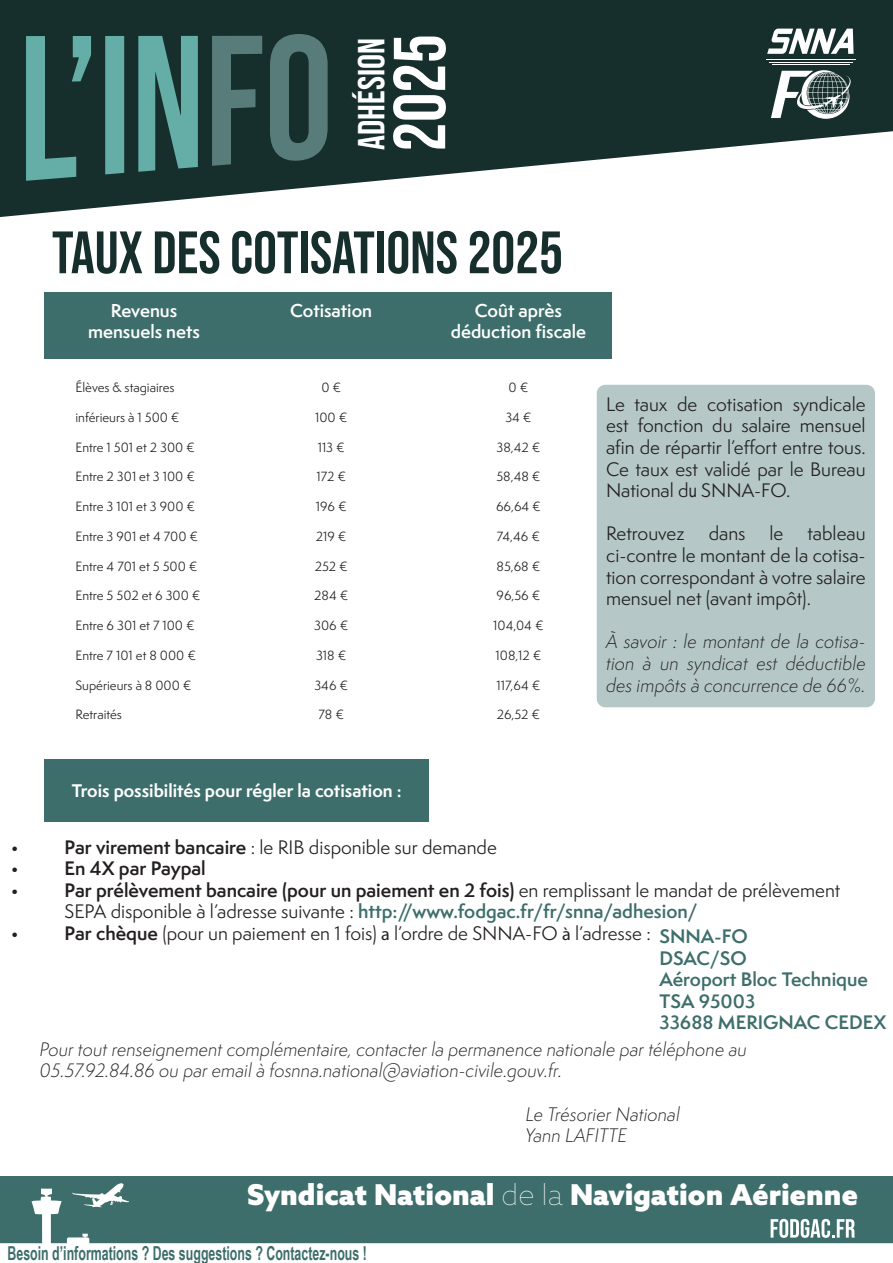
<style>
.page{position:relative;width:893px;height:1263px;background:#fff}
.page>*{position:absolute;margin:0;border:0;box-sizing:border-box;transform-origin:0 0}
.t1{font:73.35px "Bebas Neue";color:#fff}
.t2{font:59.7px "Bebas Neue";color:#162e2c}
.t3{font:37.5px "Bebas Neue";color:#fff}
.t4{font:900 28.8px "Azo Sans";color:#fff}
.t5{font:700 19.2px "Arial Narrow";color:#3d6e6b;scale:.79 1}
.t6{font:18px/21.6px "Semplicita Pro";color:#231f20;text-align:justify}
.t7{font:italic 300 18px/21.6px "Semplicita Pro";color:#231f20}
.t8{font:600 18px/21.6px "Semplicita Pro";color:#3d6e6b}
.t9{font:600 18px "Semplicita Pro";color:#231f20}
.t10{font:600 17.1px/20.5px "Semplicita Pro";color:#fff;text-align:center}
.t11{font:700 16.8px "Semplicita Pro";color:#fff}
.t12{font:12.45px "Semplicita Pro";color:#231f20}
.s1{font-family:"Arial Narrow"}
.s2{font-weight:600}
.s3{font-weight:600;color:#3d6e6b}
.s4{font-family:"Myriad Pro"}
.s5{font-weight:100}
</style>
<div class="page">
<div style="left:597px;top:385px;width:278px;height:322px;background:#b5c8c7;border-radius:9px"></div>
<svg style="left:0;top:0;width:893px;height:217px;fill:#162e2c"></svg>
<div style="left:0;top:1176px;width:893px;height:85px;background:#3d6e6b"></div>
<svg style="left:26px;top:36px;width:65px;height:145px;background:#376460"></svg>
<div style="left:105px;top:36px;width:19px;height:138px;background:#65aea8"></div>
<svg style="left:138px;top:36px;width:60px;height:136px;background:#4f8b87"></svg>
<svg style="left:212px;top:36px;width:50px;height:130px;background:#395754"></svg>
<svg style="left:270px;top:34px;width:58px;height:127px;background:#42625f"></svg>
<svg style="left:113px;top:1183px;width:11px;height:5px"></svg>
<svg style="left:0;top:1188px;width:893px;height:73px"></svg>
<svg style="left:771px;top:69px;width:80px;height:50px"></svg>
<svg style="left:767px;top:29px;width:87px;height:25px"></svg>
<hr style="left:766px;top:59px;width:90px;height:1px;background:#fff">
<hr style="left:769px;top:62px;width:84px;height:1px;background:#fff">
<hr style="left:772px;top:64px;width:77px;height:1px;background:#fff">
<svg style="left:771px;top:1219px;width:84px;height:19px"></svg>
<div style="left:44px;top:292px;width:567px;height:66px;background:#3d6e6b"></div>
<div style="left:44px;top:759px;width:384px;height:63px;background:#3d6e6b"></div>
<h3 class="t3" style="left:350px;top:150px;width:113px;rotate:-90deg">ADHÉSION</h3>
<h1 class="t1" style="left:378px;top:151px;width:119px;rotate:-90deg">2025</h1>
<h2 class="t2" style="left:52px;top:219px;width:513px">TAUX DES COTISATIONS 2025</h2>
<p class="t10" style="left:88px;top:300px;width:113px">Revenus mensuels nets</p>
<p class="t10" style="left:290px;top:300px;width:83px">Cotisation</p>
<p class="t10" style="left:451px;top:300px;width:137px">Coût après déduction fiscale</p>
<p class="t12" style="left:76px;top:379px;width:101px">Élèves &amp; stagiaires</p>
<p class="t12" style="left:76px;top:408px;width:106px">inférieurs à 1 500 €</p>
<p class="t12" style="left:76px;top:438px;width:121px">Entre 1 501 et 2 300 €</p>
<p class="t12" style="left:76px;top:468px;width:121px">Entre 2 301 et 3 100 €</p>
<p class="t12" style="left:76px;top:498px;width:121px">Entre 3 101 et 3 900 €</p>
<p class="t12" style="left:76px;top:527px;width:124px">Entre 3 901 et 4 700 €</p>
<p class="t12" style="left:76px;top:557px;width:123px">Entre 4 701 et 5 500 €</p>
<p class="t12" style="left:76px;top:587px;width:127px">Entre 5 502 et 6 300 €</p>
<p class="t12" style="left:76px;top:617px;width:121px">Entre 6 301 et 7 100 €</p>
<p class="t12" style="left:76px;top:646px;width:122px">Entre 7 101 et 8 000 €</p>
<p class="t12" style="left:76px;top:676px;width:117px">Supérieurs à 8 000 €</p>
<p class="t12" style="left:76px;top:706px;width:48px">Retraités</p>
<p class="t12" style="left:321px;top:379px;width:21px">0 €</p>
<p class="t12" style="left:315px;top:408px;width:34px">100 €</p>
<p class="t12" style="left:318px;top:438px;width:29px">113 €</p>
<p class="t12" style="left:316px;top:468px;width:31px">172 €</p>
<p class="t12" style="left:316px;top:498px;width:32px">196 €</p>
<p class="t12" style="left:316px;top:527px;width:32px">219 €</p>
<p class="t12" style="left:315px;top:557px;width:35px">252 €</p>
<p class="t12" style="left:314px;top:587px;width:36px">284 €</p>
<p class="t12" style="left:314px;top:617px;width:36px">306 €</p>
<p class="t12" style="left:316px;top:646px;width:32px">318 €</p>
<p class="t12" style="left:314px;top:676px;width:35px">346 €</p>
<p class="t12" style="left:318px;top:706px;width:27px">78 €</p>
<p class="t12" style="left:509px;top:379px;width:21px">0 €</p>
<p class="t12" style="left:505px;top:408px;width:28px">34 €</p>
<p class="t12" style="left:496px;top:438px;width:45px">38,42 €</p>
<p class="t12" style="left:496px;top:468px;width:46px">58,48 €</p>
<p class="t12" style="left:496px;top:498px;width:46px">66,64 €</p>
<p class="t12" style="left:497px;top:527px;width:45px">74,46 €</p>
<p class="t12" style="left:496px;top:557px;width:45px">85,68 €</p>
<p class="t12" style="left:497px;top:587px;width:45px">96,56 €</p>
<p class="t12" style="left:493px;top:617px;width:52px">104,04 €</p>
<p class="t12" style="left:496px;top:646px;width:47px">108,12 €</p>
<p class="t12" style="left:497px;top:676px;width:45px">117,64 €</p>
<p class="t12" style="left:497px;top:706px;width:45px">26,52 €</p>
<p class="t6" style="left:606px;top:393px;width:261px">Le taux de cotisation syndicale est fonction du salaire mensuel afin de répartir l’effort entre tous.<br>Ce taux est validé par le Bureau National d<span class="s1">u</span> SNNA-FO.</p>
<p class="t6" style="left:606px;top:523px;width:80px">Retrouvez</p>
<p class="t6" style="left:709px;top:523px;width:38px">dans</p>
<p class="t6" style="left:769px;top:523px;width:15px">le</p>
<p class="t6" style="left:606px;top:523px;width:261px;text-indent:201px">tableau ci-contre le montant de la cotisa&shy;tion correspondant à votre salaire mensuel net (avant impôt).</p>
<p class="t7" style="left:606px;top:631px;width:261px;text-align:justify">À savoir : le montant de la cotisa&shy;tion à un syndicat est déductible des impôts à concurrence de 66%.</p>
<p class="t11" style="left:72px;top:778px;width:331px">Trois possibilités pour régler la cotisation :</p>
<p class="t6" style="left:11px;top:836px;width:10px">•</p>
<p class="t6" style="left:65px;top:836px;width:434px"><span class="s2">Par virement bancaire</span> : le RIB disponible sur demande</p>
<p class="t6" style="left:11px;top:857px;width:10px">•</p>
<p class="t9" style="left:65px;top:855px;width:143px">En 4X par Paypal</p>
<p class="t6" style="left:11px;top:879px;width:10px">•</p>
<p class="t6" style="left:65px;top:879px;width:777px"><span class="s2">Par prélèvement bancaire (pour un paiement en 2 fois)</span> en remplissant le mandat de prélèvement<br>SEPA disponible à l’adresse suivante : <span class="s3">http://www.fodgac.fr/fr/snna/adhesion/</span></p>
<p class="t6" style="left:11px;top:922px;width:10px">•</p>
<p class="t6" style="left:65px;top:921px;width:685px;line-height:24.5px;text-align:right"><span class="s2">Par chèque</span> (pour un paiement en 1 fois) <span class="s4">a</span> l’ordre de SNNA-FO <span class="s4">à</span> l’adresse : <span class="s3">SNNA-FO<br>DSAC/SO</span></p>
<p class="t8" style="left:659px;top:968px;width:229px">Aéroport Bloc Technique<br>TSA 95003<br>33688 MERIGNAC CEDEX</p>
<p class="t7" style="left:39px;top:1038px;width:709px">Pour tout renseignement complémentaire, contacter la permanence nationale par téléphone au<br>05.57.92.84.86 ou par email à fosnna.national@aviation-civile.gouv.fr.</p>
<p class="t7" style="left:525px;top:1103px;width:156px">Le Trésorier National<br>Yann LAFITTE</p>
<h3 class="t4" style="left:247px;top:1175px;width:612px">Syndicat National <span class="s5">de la</span> Navigation Aérienne</h3>
<p class="t5" style="left:8px;top:1238px;width:456px">Besoin d’informations ? Des suggestions ? Contactez-nous !</p>
</div>
